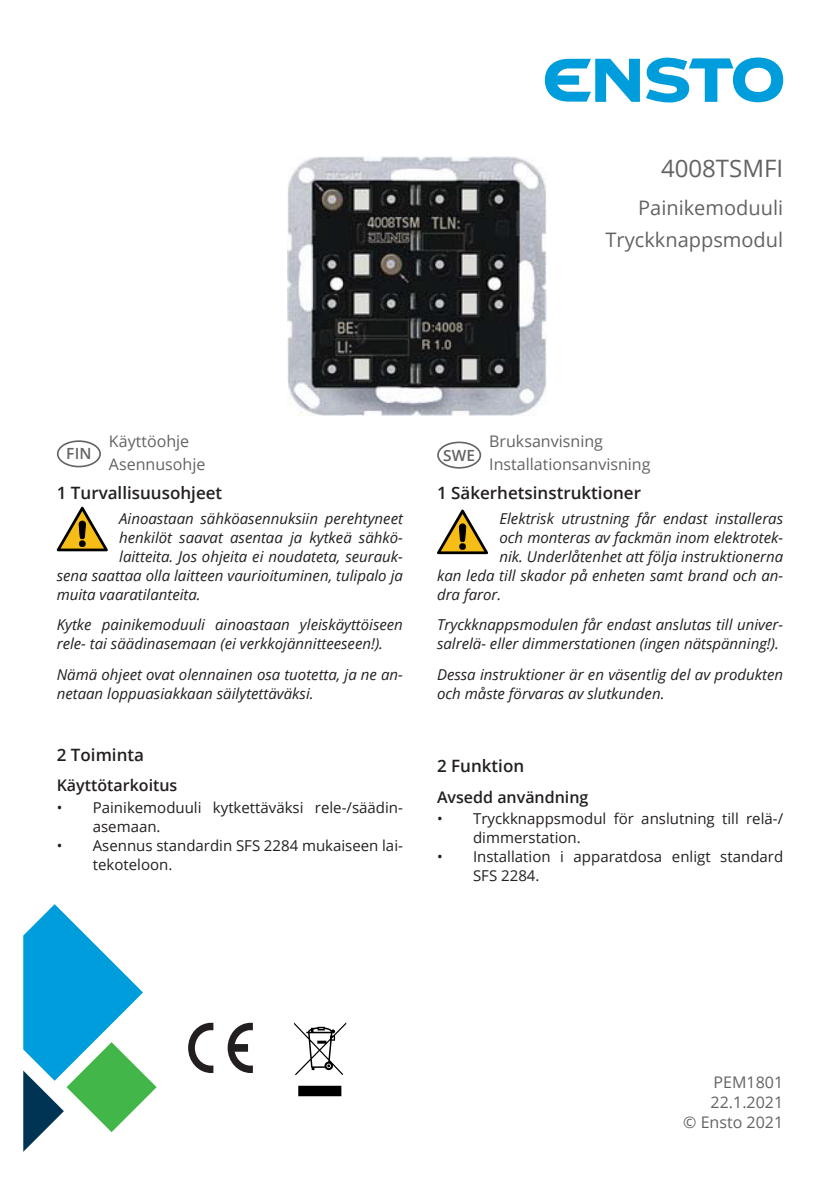
<style>
.page{position:relative;width:840px;height:1191px;background:#fff}
.page>*{position:absolute;margin:0;border:0;box-sizing:border-box;transform-origin:0 0}
.Titel{font:24px "Open Sans";color:#636366}
.Titel-2{font:20px "Open Sans";color:#636366}
.Heading_1{font:600 17px "Open Sans";color:#231f20}
.Languages{font:16px "Open Sans";color:#636366}
.Heading_2{font:600 16px "Open Sans";color:#231f20}
.t1{font:600 15.4px "Open Sans";letter-spacing:.01em;color:#636466}
.Body_text{font:italic 15px/19px "Open Sans";color:#231f20}
.t2{font:15px/19px "Open Sans";color:#231f20}
</style>
<div class="page">
<svg style="left:544px;top:59px;width:95px;height:43px"></svg>
<svg style="left:646px;top:57px;width:136px;height:45px"></svg>
<svg style="left:23px;top:904px;width:133px;height:247px"></svg>
<svg style="left:57px;top:507px;width:51px;height:44px"></svg>
<svg style="left:437px;top:509px;width:51px;height:45px"></svg>
<img style="left:287px;top:157px;width:259px;height:259px">
<div style="left:57px;top:440px;width:44px;height:27px;border:2px solid #636466;border-radius:50%"></div>
<div style="left:437px;top:441px;width:44px;height:27px;border:2px solid #636466;border-radius:50%"></div>
<svg style="left:188px;top:1022px;width:25px;height:51px"></svg>
<svg style="left:227px;top:1022px;width:26px;height:51px"></svg>
<svg style="left:294px;top:1022px;width:52px;height:74px"></svg>
<p class="Titel" style="left:660px;top:152px;width:124px">4008TSMFI</p>
<p class="Titel-2" style="left:637px;top:194px;width:146px">Painikemoduuli</p>
<p class="Titel-2" style="left:605px;top:226px;width:179px">Tryckknappsmodul</p>
<p class="t1" style="left:66px;top:443px;width:27px">FIN</p>
<p class="Languages" style="left:109px;top:430px;width:82px">Käyttöohje</p>
<p class="Languages" style="left:109px;top:453px;width:98px">Asennusohje</p>
<p class="Heading_1" style="left:57px;top:481px;width:167px">1 Turvallisuusohjeet</p>
<p class="Body_text" style="left:119px;top:508px;width:285px">Ainoastaan sähköasennuksiin perehtyneet</p>
<p class="Body_text" style="left:119px;top:527px;width:285px">henkilöt saavat asentaa ja kytkeä sähkö-</p>
<p class="Body_text" style="left:119px;top:546px;width:285px">laitteita. Jos ohjeita ei noudateta, seurauk-</p>
<p class="Body_text" style="left:57px;top:565px;width:347px">sena saattaa olla laitteen vaurioituminen, tulipalo ja</p>
<p class="Body_text" style="left:57px;top:584px;width:145px">muita vaaratilanteita.</p>
<p class="Body_text" style="left:57px;top:615px;width:347px">Kytke painikemoduuli ainoastaan yleiskäyttöiseen rele- tai säädinasemaan (ei verkkojännitteeseen!).</p>
<p class="Body_text" style="left:57px;top:664px;width:347px">Nämä ohjeet ovat olennainen osa tuotetta, ja ne an&shy;netaan loppuasiakkaan säilytettäväksi.</p>
<p class="Heading_1" style="left:57px;top:743px;width:89px">2 Toiminta</p>
<p class="Heading_2" style="left:57px;top:774px;width:122px">Käyttötarkoitus</p>
<p class="t2" style="left:93px;top:797px;width:311px;text-indent:-36px">• Painikemoduuli kytkettäväksi rele-/säädin&shy;asemaan.</p>
<p class="t2" style="left:93px;top:835px;width:311px;text-indent:-36px">• Asennus standardin SFS 2284 mukaiseen lai&shy;tekoteloon.</p>
<p class="t1" style="left:443px;top:444px;width:33px">SWE</p>
<p class="Languages" style="left:489px;top:430px;width:115px">Bruksanvisning</p>
<p class="Languages" style="left:489px;top:453px;width:163px">Installationsanvisning</p>
<p class="Heading_1" style="left:437px;top:481px;width:205px">1 Säkerhetsinstruktioner</p>
<p class="Body_text" style="left:499px;top:508px;width:285px">Elektrisk utrustning får endast installeras</p>
<p class="Body_text" style="left:499px;top:527px;width:285px">och monteras av fackmän inom elektrotek-</p>
<p class="Body_text" style="left:499px;top:546px;width:285px">nik. Underlåtenhet att följa instruktionerna</p>
<p class="Body_text" style="left:437px;top:565px;width:347px">kan leda till skador på enheten samt brand och an-</p>
<p class="Body_text" style="left:437px;top:584px;width:66px">dra faror.</p>
<p class="Body_text" style="left:437px;top:615px;width:347px">Tryckknappsmodulen får endast anslutas till univer&shy;salrelä- eller dimmerstationen (ingen nätspänning!).</p>
<p class="Body_text" style="left:437px;top:664px;width:347px">Dessa instruktioner är en väsentlig del av produkten och måste förvaras av slutkunden.</p>
<p class="Heading_1" style="left:437px;top:754px;width:89px">2 Funktion</p>
<p class="Heading_2" style="left:437px;top:785px;width:153px">Avsedd användning</p>
<p class="t2" style="left:473px;top:809px;width:311px;text-indent:-36px">• Tryckknappsmodul för anslutning till relä-/ dimmerstation.</p>
<p class="t2" style="left:473px;top:847px;width:311px;text-indent:-36px">• Installation i apparatdosa enligt standard<br>SFS 2284.</p>
<p class="Languages" style="left:713px;top:1071px;width:71px">PEM1801</p>
<p class="Languages" style="left:710px;top:1091px;width:74px">22.1.2021</p>
<p class="Languages" style="left:682px;top:1111px;width:101px">© Ensto 2021</p>
</div>
